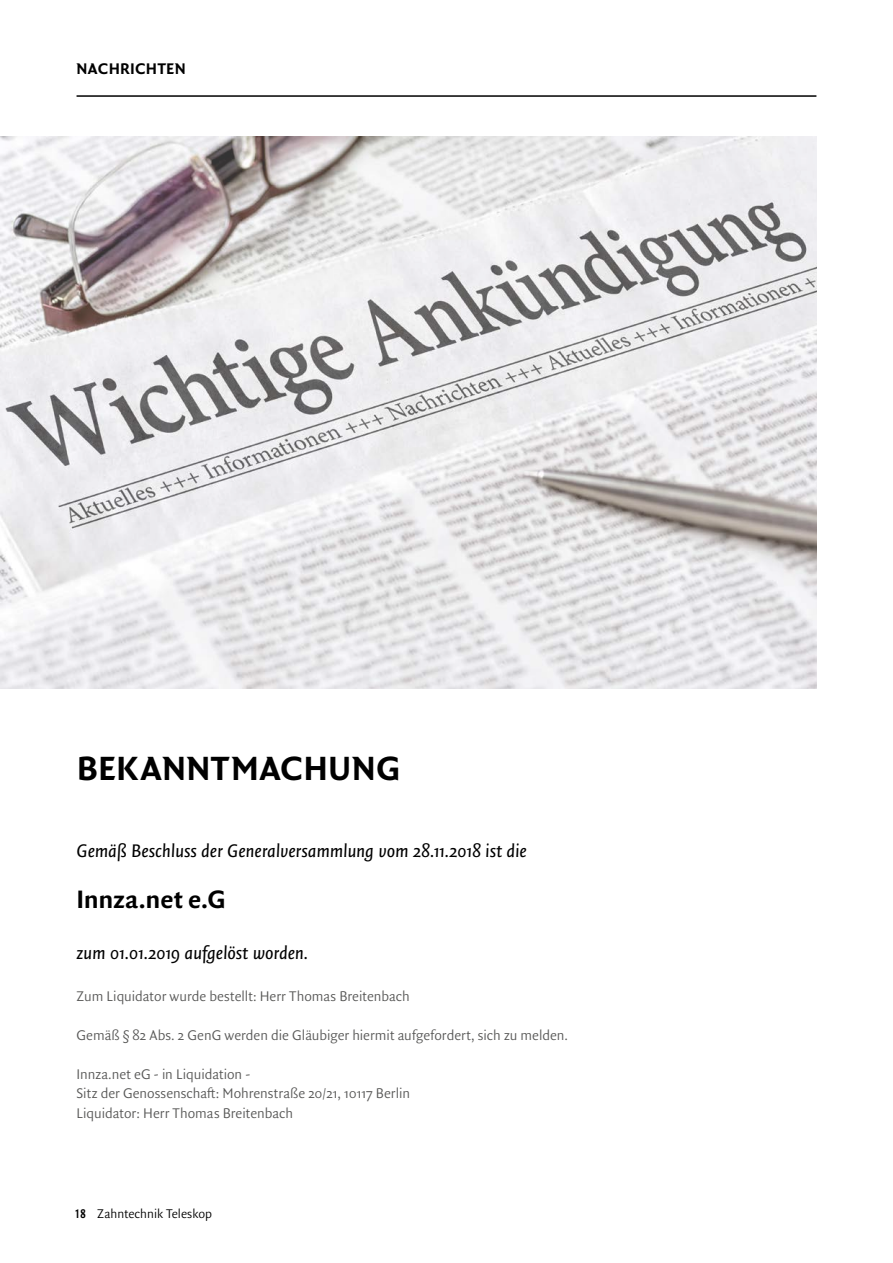
<style>
.page{position:relative;width:893px;height:1263px;background:#fff}
.page>*{position:absolute;margin:0;border:0;box-sizing:border-box;transform-origin:0 0}
.t1{font:36px "Quadraat Sans OT Bld";letter-spacing:.005em;color:#000}
.t2{font:27px "Quadraat Sans OT Bld";letter-spacing:-.01em;color:#000}
.t3{font:italic 19.5px "Quadraat Sans OT";letter-spacing:-.01em;color:#000}
.t4{font:16.5px "Quadraat Sans OT Bld";letter-spacing:.01em;color:#000}
.t5{font:300 15px/19.5px "Quadraat Sans OT";color:#575756}
.t6{font:300 13.5px "Quadraat Sans OT";color:#000}
.s1{font-family:"Quadraat Sans OT Bld";font-weight:400}
</style>
<div class="page">
<hr style="left:77px;top:95px;width:739px;height:2px;background:#000">
<img style="left:0;top:136px;width:816px;height:553px">
<p class="t4" style="left:77px;top:57px;width:111px">NACHRICHTEN</p>
<h1 class="t1" style="left:77px;top:743px;width:325px">BEKANNTMACHUNG</h1>
<h3 class="t3" style="left:77px;top:837px;width:452px">Gemäß Beschluss der Generalversammlung vom 28.11.2018 ist die</h3>
<h2 class="t2" style="left:77px;top:880px;width:151px">Innza.net e.G</h2>
<h3 class="t3" style="left:77px;top:939px;width:233px">zum 01.01.2019 aufgelöst worden.</h3>
<p class="t5" style="left:77px;top:986px;width:335px">Zum Liquidator wurde bestellt: Herr Thomas Breitenbach</p>
<p class="t5" style="left:77px;top:1025px;width:493px">Gemäß § 82 Abs. 2 GenG werden die Gläubiger hiermit aufgefordert, sich zu melden.</p>
<p class="t5" style="left:77px;top:1064px;width:335px">Innza.net eG - in Liquidation -<br>Sitz der Genossenschaft: Mohrenstraße 20/21, 10117 Berlin<br>Liquidator: Herr Thomas Breitenbach</p>
<p class="t6" style="left:75px;top:1204px;width:138px"><span class="s1">18</span> Zahntechnik Teleskop</p>
</div>
